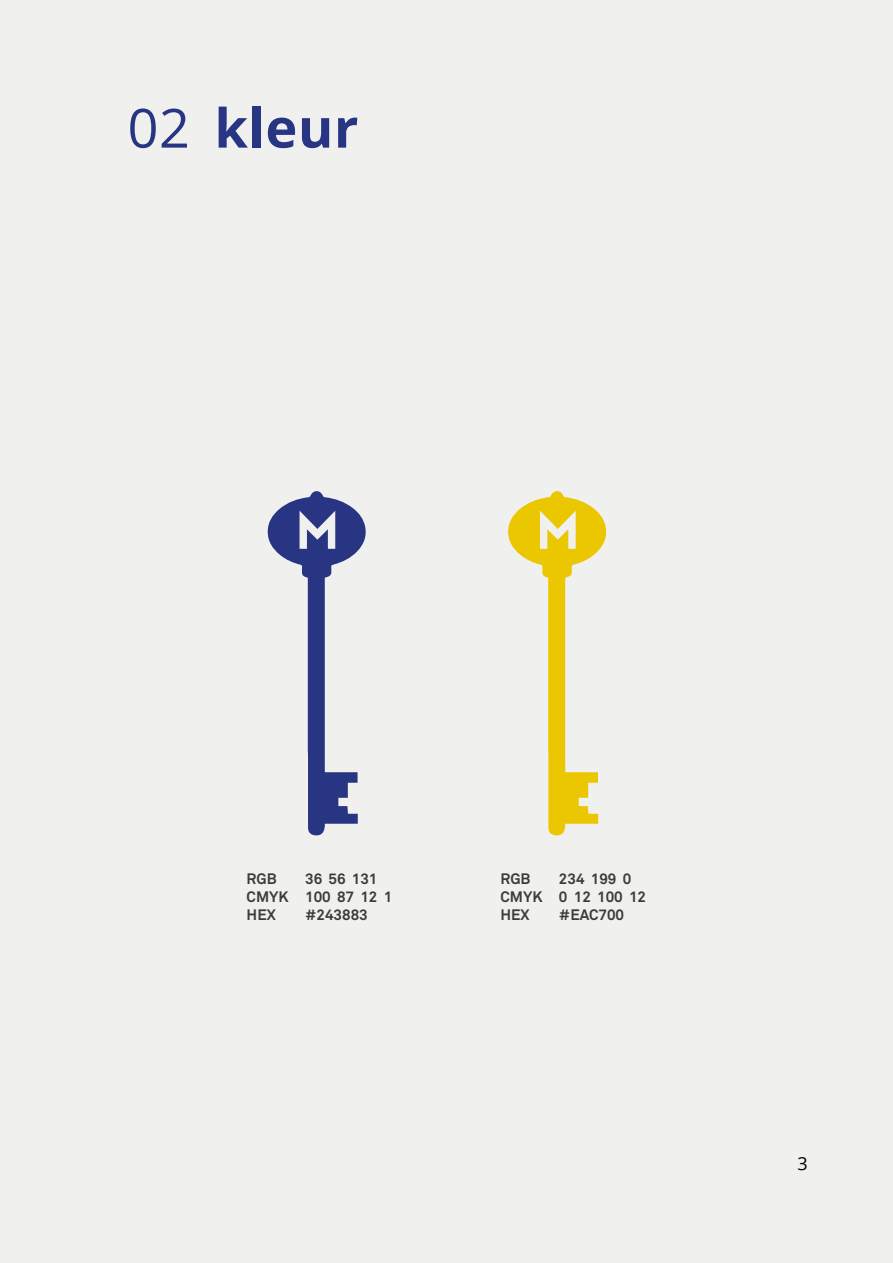
<style>
.page{position:relative;width:893px;height:1263px;background:#f0f0ef}
.page>*{position:absolute;margin:0;border:0;box-sizing:border-box;transform-origin:0 0}
.t1{font:700 54px "Open Sans";letter-spacing:.01em;color:#283583}
.t2{font:18px "Open Sans";color:#000}
.t3{font:700 15px/18px "Akkurat Pro";color:#3c3c3b}
.s1{font-weight:400}
</style>
<div class="page">
<svg style="left:267px;top:491px;width:99px;height:344px"></svg>
<svg style="left:508px;top:491px;width:99px;height:344px"></svg>
<h1 class="t1" style="left:128px;top:90px;width:232px"><span class="s1">02</span> kleur</h1>
<p class="t3" style="left:247px;top:869px;width:32px">RGB</p>
<p class="t3" style="left:247px;top:869px;width:147px;text-indent:58px">36 56 131<br>CMYK 100 87 12 1<br>HEX</p>
<p class="t3" style="left:305px;top:905px;width:64px">#243883</p>
<p class="t3" style="left:500px;top:869px;width:32px">RGB</p>
<p class="t3" style="left:500px;top:869px;width:147px;text-indent:58px">234 199 0<br>CMYK 0 12 100 12<br>HEX</p>
<p class="t3" style="left:559px;top:905px;width:67px">#EAC700</p>
<p class="t2" style="left:798px;top:1151px;width:12px">3</p>
</div>
